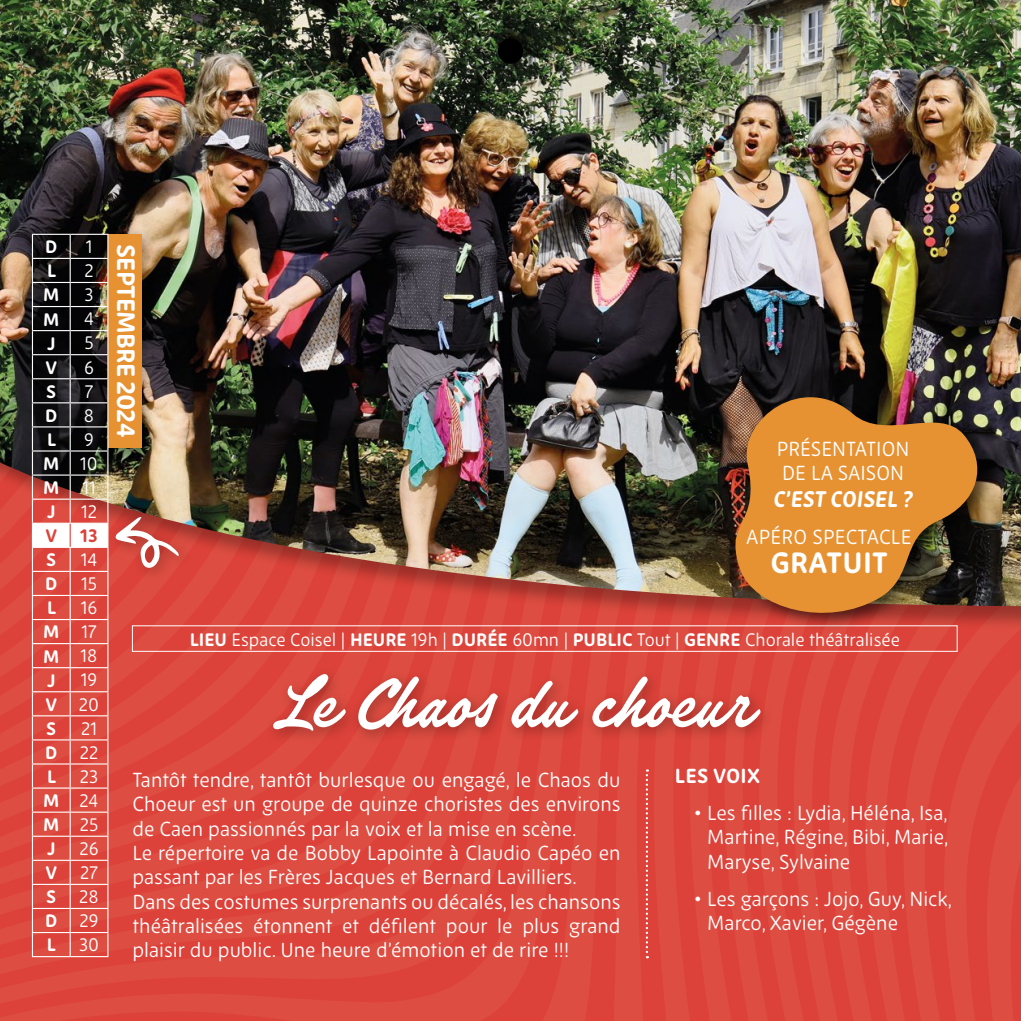
<style>
.page{position:relative;width:1021px;height:1021px;background:#fff}
.page>*{position:absolute;margin:0;border:0;box-sizing:border-box;transform-origin:0 0}
.t1{font:78.75px "Filmotype Keynote";color:#fff}
.t2{font:700 29.25px "New Zen";letter-spacing:.01em;color:#fff}
.t3{font:700 25.2px "New Zen";letter-spacing:-.03em;color:#fff}
.t4{font:italic 700 22.5px "New Zen";color:#fff}
.t5{font:20.25px/24.3px "New Zen";color:#fff}
.t6{font:700 20.25px "New Zen";letter-spacing:.01em;color:#fff}
.t7{font:18px/24.1px "New Zen";color:#fff;text-align:justify}
.t8{font:700 18px "New Zen";color:#fff}
.t9{font:700 18px "New Zen";color:#dc4239}
.s1{font-weight:700}
</style>
<div class="page">
<svg style="left:0;top:631px;width:516px;height:373px;background:#dc473c"></svg>
<div style="left:516px;top:631px;width:96px;height:389px;background:#dd483d"></div>
<svg style="left:0;top:631px;width:503px;height:343px;background:#dd483d"></svg>
<svg style="left:612px;top:631px;width:39px;height:389px;background:#dd493e"></svg>
<svg style="left:651px;top:631px;width:38px;height:389px;background:#dd483d"></svg>
<svg style="left:108px;top:631px;width:324px;height:312px;background:#dd483d"></svg>
<svg style="left:689px;top:631px;width:34px;height:389px;background:#dd483d"></svg>
<svg style="left:108px;top:631px;width:273px;height:281px;background:#dd483d"></svg>
<svg style="left:723px;top:631px;width:33px;height:389px;background:#dd483d"></svg>
<svg style="left:108px;top:631px;width:230px;height:249px;background:#dd483d"></svg>
<div style="left:756px;top:631px;width:37px;height:389px;background:#dd473d"></div>
<svg style="left:793px;top:631px;width:150px;height:389px;background:#dd483d"></svg>
<svg style="left:108px;top:631px;width:195px;height:216px;background:#dd483e"></svg>
<svg style="left:108px;top:631px;width:162px;height:183px;background:#dd493e"></svg>
<svg style="left:943px;top:631px;width:77px;height:389px;background:#dd483e"></svg>
<svg style="left:108px;top:631px;width:130px;height:149px;background:#dd493e"></svg>
<svg style="left:108px;top:631px;width:98px;height:113px;background:#dd493e"></svg>
<svg style="left:108px;top:631px;width:68px;height:74px;background:#dd4b41"></svg>
<div style="left:0;top:0;width:1020px;height:631px;background:#000;opacity:.3"></div>
<img style="left:108px;top:0;width:912px;height:606px">
<div style="left:264px;top:665px;width:511px;height:80px;background:#000;opacity:.3"></div>
<svg style="left:645px;top:769px;width:3px;height:189px"></svg>
<div style="left:101px;top:226px;width:53px;height:233px;background:#000;opacity:.3"></div>
<div style="left:108px;top:234px;width:34px;height:213px;background:#e69233"></div>
<hr style="left:32px;top:956px;width:38px;height:1px;background:#fff">
<hr style="left:70px;top:956px;width:38px;height:1px;background:#fff">
<img style="left:0;top:0;width:108px;height:956px">
<div style="left:108px;top:509px;width:85px;height:73px;background:#000;opacity:.3"></div>
<svg style="left:115px;top:517px;width:64px;height:52px"></svg>
<div style="left:730px;top:391px;width:265px;height:240px;background:#000;opacity:.5"></div>
<img style="left:722px;top:371px;width:266px;height:258px">
<div style="left:497px;top:38px;width:26px;height:26px;background:#000;border-radius:50%"></div>
<p class="t8" style="left:45px;top:236px;width:14px">D</p>
<p class="t7" style="left:86px;top:235px;width:8px">1</p>
<p class="t8" style="left:47px;top:260px;width:11px">L</p>
<p class="t7" style="left:84px;top:259px;width:11px">2</p>
<p class="t8" style="left:43px;top:284px;width:18px">M</p>
<p class="t7" style="left:84px;top:283px;width:11px">3</p>
<p class="t8" style="left:43px;top:308px;width:18px">M</p>
<p class="t7" style="left:84px;top:307px;width:11px">4</p>
<p class="t8" style="left:47px;top:332px;width:10px">J</p>
<p class="t7" style="left:84px;top:331px;width:11px">5</p>
<p class="t8" style="left:46px;top:356px;width:13px">V</p>
<p class="t7" style="left:84px;top:355px;width:11px">6</p>
<p class="t8" style="left:46px;top:380px;width:12px">S</p>
<p class="t7" style="left:85px;top:379px;width:10px">7</p>
<p class="t8" style="left:45px;top:404px;width:14px">D</p>
<p class="t7" style="left:84px;top:403px;width:12px">8</p>
<p class="t8" style="left:47px;top:428px;width:11px">L</p>
<p class="t7" style="left:43px;top:427px;width:56px;text-align:left;text-indent:41px">9<br><span class="s1">M</span> 10<br><span class="s1">M</span></p>
<p class="t7" style="left:82px;top:475px;width:15px">11</p>
<p class="t8" style="left:47px;top:500px;width:10px">J</p>
<p class="t7" style="left:81px;top:500px;width:17px">12</p>
<p class="t9" style="left:46px;top:525px;width:13px">V</p>
<p class="t9" style="left:80px;top:525px;width:19px">13</p>
<p class="t8" style="left:46px;top:549px;width:12px">S</p>
<p class="t7" style="left:81px;top:548px;width:18px">14</p>
<p class="t8" style="left:45px;top:573px;width:14px">D</p>
<p class="t7" style="left:81px;top:572px;width:17px">15</p>
<p class="t8" style="left:47px;top:597px;width:11px">L</p>
<p class="t7" style="left:43px;top:596px;width:56px;text-indent:38px">16<br><span class="s1">M</span> 17<br><span class="s1">M</span> 18<br><span class="s1">J</span></p>
<p class="t7" style="left:46px;top:668px;width:55px;text-indent:35px">19<br><span class="s1">V</span> 20<br><span class="s1">S</span></p>
<p class="t7" style="left:45px;top:716px;width:55px;text-indent:36px">21<br><span class="s1">D</span> 22<br><span class="s1">L</span></p>
<p class="t7" style="left:43px;top:764px;width:57px;text-indent:37px">23<br><span class="s1">M</span> 24<br><span class="s1">M</span> 25<br><span class="s1">J</span></p>
<p class="t7" style="left:79px;top:836px;width:21px">26</p>
<p class="t8" style="left:46px;top:861px;width:13px">V</p>
<p class="t7" style="left:80px;top:860px;width:19px">27</p>
<p class="t8" style="left:46px;top:885px;width:12px">S</p>
<p class="t7" style="left:45px;top:884px;width:55px;text-indent:34px">28<br><span class="s1">D</span> 29<br><span class="s1">L</span></p>
<p class="t7" style="left:79px;top:933px;width:21px">30</p>
<p class="t3" style="left:142px;top:244px;width:195px;rotate:90deg">SEPTEMBRE 2024</p>
<p class="t5" style="left:776px;top:436px;width:134px">PRÉSENTATION<br>DE LA SAISON</p>
<p class="t4" style="left:773px;top:485px;width:141px">C’EST COISEL ?</p>
<p class="t5" style="left:746px;top:525px;width:167px">APÉRO SPECTACLE</p>
<h2 class="t2" style="left:770px;top:545px;width:119px">GRATUIT</h2>
<p class="t7" style="left:190px;top:627px;width:711px"><span class="s1">LIEU</span> Espace Coisel | <span class="s1">HEURE</span> 19h | <span class="s1">DURÉE</span> 60mn | <span class="s1">PUBLIC</span> Tout | <span class="s1">GENRE</span> Chorale théâtralisée</p>
<h1 class="t1" style="left:271px;top:653px;width:485px">Le Chaos du choeur</h1>
<p class="t5" style="left:132px;top:768px;width:489px">Tantôt tendre, tantôt burlesque ou engagé, le Chaos du Choeur est un groupe de quinze choristes des environs de Caen passionnés par la voix et la mise en scène.<br>Le répertoire va de Bobby Lapointe à Claudio Capéo en passant par les Frères Jacques et Bernard Lavilliers.<br>Dans des costumes surprenants ou décalés, les chansons théâtralisées étonnent et défilent pour le plus grand plaisir du public. Une heure d’émotion et de rire !!!</p>
<p class="t6" style="left:675px;top:763px;width:87px">LES VOIX</p>
<p class="t5" style="left:707px;top:801px;width:242px;text-align:justify;text-indent:-13px">• Les filles : Lydia, Héléna, Isa, Martine, Régine, Bibi, Marie, Maryse, Sylvaine</p>
<p class="t5" style="left:707px;top:886px;width:246px;text-indent:-13px">• Les garçons : Jojo, Guy, Nick,<br>Marco, Xavier, Gégène</p>
</div>
